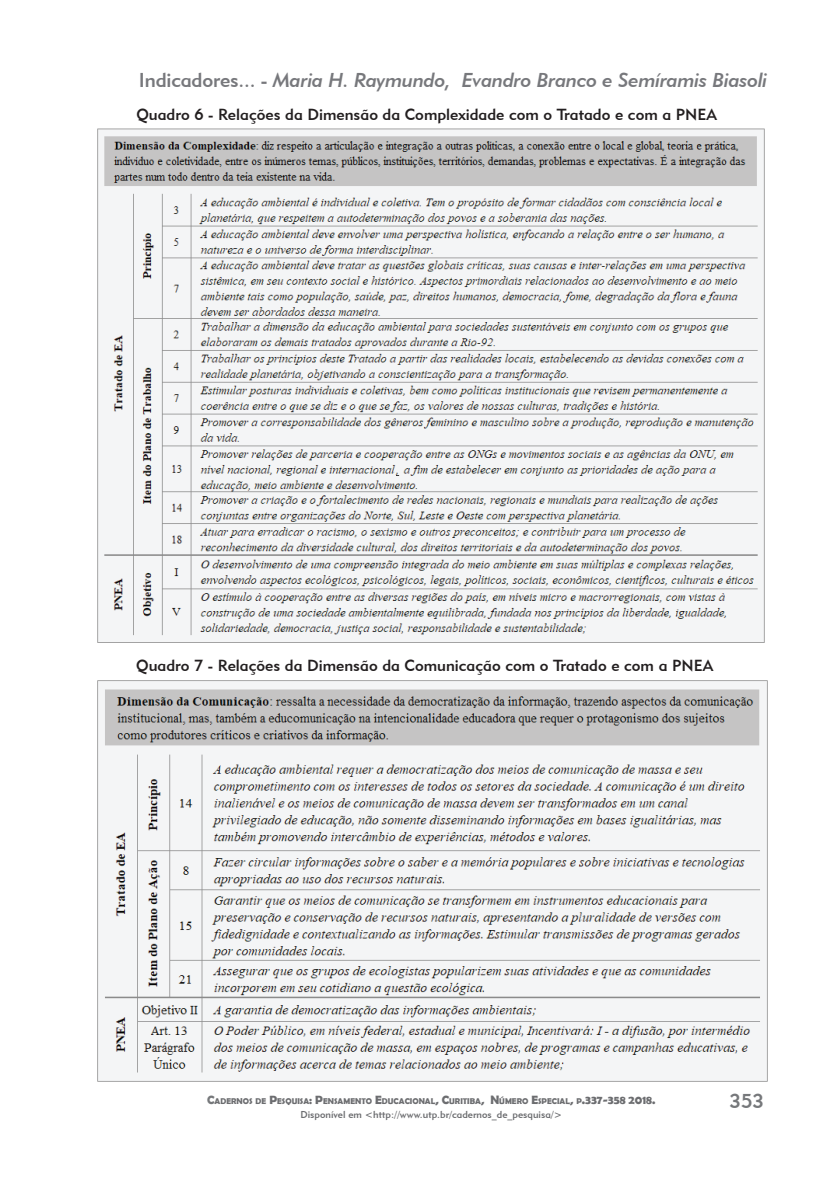
<style>
.page{position:relative;width:840px;height:1191px;background:#fff}
.page>*{position:absolute;margin:0;border:0;box-sizing:border-box;transform-origin:0 0}
.t1{font:20px "Geometric 415 BT Medium Italic A";letter-spacing:-.01em;color:#77787c}
.t2{font:20px "Geometric 415 BT Medium A";color:#76787b}
.t3{font:16px "Geometric 415 BT Medium A";color:#231f20}
.t4{font:10px "Geometric 415 BT Medium A";color:#6c6d70}
.t5{font:700 8.4px "Berlin Sans FB Demi";color:#6c6d70}
.s1{font-family:"Geometric 415 BT Medium A"}
.s2{font-size:12px;color:#76787b}
.s3{font-size:12px}
</style>
<div class="page">
<img style="left:97px;top:680px;width:671px;height:402px">
<img style="left:97px;top:128px;width:668px;height:515px">
<p class="t1" style="left:139px;top:68px;width:629px"><span class="s1">Indicadores... -</span> Maria H. Raymundo, Evandro Branco e Semíramis Biasoli</p>
<p class="t3" style="left:136px;top:104px;width:581px">Quadro 6 - Relações da Dimensão da Complexidade com o Tratado e com a PNEA</p>
<p class="t3" style="left:136px;top:655px;width:578px">Quadro 7 - Relações da Dimensão da Comunicação com o Tratado e com a PNEA</p>
<p class="t5" style="left:207px;top:1096px;width:449px"><span class="s2">C</span>ADERNOS DE <span class="s3">P</span>ESQUISA<span class="s3">: P</span>ENSAMENTO <span class="s3">E</span>DUCACIONAL<span class="s3">, C</span>URITIBA<span class="s3">, N</span>ÚMERO <span class="s3">E</span>SPECIAL<span class="s3">,</span> P<span class="s3">.337-358 2018.</span></p>
<p class="t4" style="left:300px;top:1108px;width:263px">Disponível em &lt;http://www.utp.br/cadernos_de_pesquisa/&gt;</p>
<p class="t2" style="left:729px;top:1088px;width:36px">353</p>
</div>
